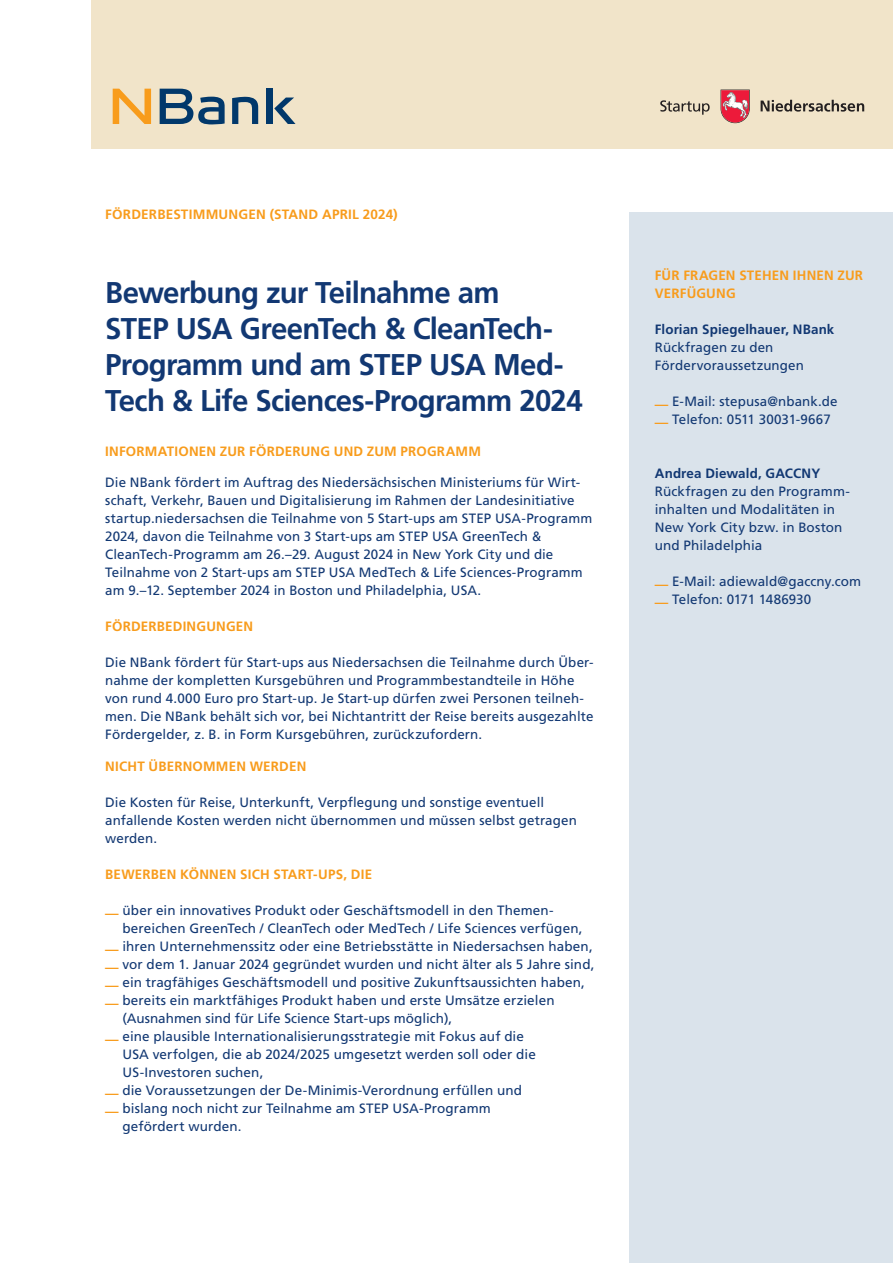
<style>
.page{position:relative;width:893px;height:1263px;background:#fff}
.page>*{position:absolute;margin:0;border:0;box-sizing:border-box;transform-origin:0 0}
.t1{font:700 30px/36px "Frutiger LT Std";letter-spacing:-.025em;color:#123873}
.t2{font:13.5px/18px "Frutiger LT Std";letter-spacing:.005em;color:#123873}
.t3{font:700 13.5px/18px "Frutiger LT Std";letter-spacing:.015em;color:#f89c1c}
.t4{font:700 13.5px "Frutiger LT Std";letter-spacing:.01em;color:#123873}
.s1{font-weight:700;color:#f89c1c}
</style>
<div class="page">
<div style="left:91px;top:0;width:802px;height:149px;background:#f1e4c9"></div>
<svg style="left:113px;top:89px;width:38px;height:35px"></svg>
<svg style="left:160px;top:89px;width:65px;height:35px"></svg>
<svg style="left:232px;top:96px;width:26px;height:28px"></svg>
<div style="left:266px;top:89px;width:6px;height:35px;background:#01386b"></div>
<svg style="left:274px;top:98px;width:22px;height:26px"></svg>
<div style="left:629px;top:213px;width:264px;height:1050px;background:#dae3eb"></div>
<svg style="left:660px;top:100px;width:50px;height:15px"></svg>
<svg style="left:761px;top:100px;width:103px;height:12px"></svg>
<svg style="left:721px;top:90px;width:29px;height:33px"></svg>
<p class="t3" style="left:105px;top:205px;width:294px">FÖRDERBESTIMMUNGEN (STAND APRIL 2024)</p>
<h1 class="t1" style="left:105px;top:275px;width:479px">Bewerbung zur Teilnahme am<br>STEP USA GreenTech &amp; CleanTech-<br>Programm und am STEP USA Med-<br>Tech &amp; Life Sciences-Programm 2024</h1>
<p class="t3" style="left:105px;top:442px;width:377px">INFORMATIONEN ZUR FÖRDERUNG UND ZUM PROGRAMM</p>
<p class="t2" style="left:105px;top:473px;width:489px">Die NBank fördert im Auftrag des Niedersächsischen Ministeriums für Wirt&shy;schaft, Verkehr, Bauen und Digitalisierung im Rahmen der Landesinitiative startup.niedersachsen die Teilnahme von 5 Start-ups am STEP USA-Programm 2024, davon die Teilnahme von 3 Start-ups am STEP USA GreenTech &amp; CleanTech-Programm am 26.–29. August 2024 in New York City und die Teilnahme von 2 Start-ups am STEP USA MedTech &amp; Life Sciences-Programm am 9.–12. September 2024 in Boston und Philadelphia, USA.</p>
<p class="t3" style="left:105px;top:617px;width:149px">FÖRDERBEDINGUNGEN</p>
<p class="t2" style="left:105px;top:653px;width:490px">Die NBank fördert für Start-ups aus Niedersachsen die Teilnahme durch Über&shy;nahme der kompletten Kursgebühren und Programmbestandteile in Höhe von rund 4.000 Euro pro Start-up. Je Start-up dürfen zwei Personen teilneh&shy;men. Die NBank behält sich vor, bei Nichtantritt der Reise bereits ausgezahlte Fördergelder, z. B. in Form Kursgebühren, zurückzufordern.</p>
<p class="t3" style="left:105px;top:757px;width:203px">NICHT ÜBERNOMMEN WERDEN</p>
<p class="t2" style="left:105px;top:793px;width:473px">Die Kosten für Reise, Unterkunft, Verpflegung und sonstige eventuell anfallende Kosten werden nicht übernommen und müssen selbst getragen werden.</p>
<p class="t3" style="left:105px;top:865px;width:268px">BEWERBEN KÖNNEN SICH START-UPS, DIE</p>
<p class="t2" style="left:122px;top:901px;width:461px;text-indent:-17px"><span class="s1">—</span> über ein innovatives Produkt oder Geschäftsmodell in den Themen&shy;bereichen GreenTech / CleanTech oder MedTech / Life Sciences verfügen,</p>
<p class="t2" style="left:105px;top:937px;width:489px"><span class="s1">—</span> ihren Unternehmenssitz oder eine Betriebsstätte in Niedersachsen haben,</p>
<p class="t2" style="left:105px;top:955px;width:491px"><span class="s1">—</span> vor dem 1. Januar 2024 gegründet wurden und nicht älter als 5 Jahre sind,</p>
<p class="t2" style="left:105px;top:973px;width:481px"><span class="s1">—</span> ein tragfähiges Geschäftsmodell und positive Zukunftsaussichten haben,</p>
<p class="t2" style="left:122px;top:991px;width:434px;text-indent:-17px"><span class="s1">—</span> bereits ein marktfähiges Produkt haben und erste Umsätze erzielen (Ausnahmen sind für Life Science Start-ups möglich),</p>
<p class="t2" style="left:123px;top:1027px;width:415px;text-indent:-17px"><span class="s1">—</span> eine plausible Internationalisierungsstrategie mit Fokus auf die<br>USA verfolgen, die ab 2024/2025 umgesetzt werden soll oder die<br>US-Investoren suchen,</p>
<p class="t2" style="left:105px;top:1081px;width:418px"><span class="s1">—</span> die Voraussetzungen der De-Minimis-Verordnung erfüllen und</p>
<p class="t2" style="left:122px;top:1099px;width:370px;text-indent:-17px"><span class="s1">—</span> bislang noch nicht zur Teilnahme am STEP USA-Programm gefördert wurden.</p>
<p class="t3" style="left:655px;top:266px;width:210px">FÜR FRAGEN STEHEN IHNEN ZUR<br>VERFÜGUNG</p>
<p class="t4" style="left:655px;top:321px;width:181px">Florian Spiegelhauer, NBank</p>
<p class="t2" style="left:655px;top:338px;width:151px">Rückfragen zu den<br>Fördervoraussetzungen</p>
<p class="t2" style="left:655px;top:393px;width:184px"><span class="s1">—</span> E-Mail: stepusa@nbank.de</p>
<p class="t2" style="left:655px;top:411px;width:177px"><span class="s1">—</span> Telefon: 0511 30031-9667</p>
<p class="t4" style="left:655px;top:465px;width:167px">Andrea Diewald, GACCNY</p>
<p class="t2" style="left:655px;top:483px;width:196px">Rückfragen zu den Programm&shy;inhalten und Modalitäten in<br>New York City bzw. in Boston und Philadelphia</p>
<p class="t2" style="left:655px;top:573px;width:208px"><span class="s1">—</span> E-Mail: adiewald@gaccny.com</p>
<p class="t2" style="left:655px;top:591px;width:158px"><span class="s1">—</span> Telefon: 0171 1486930</p>
</div>
